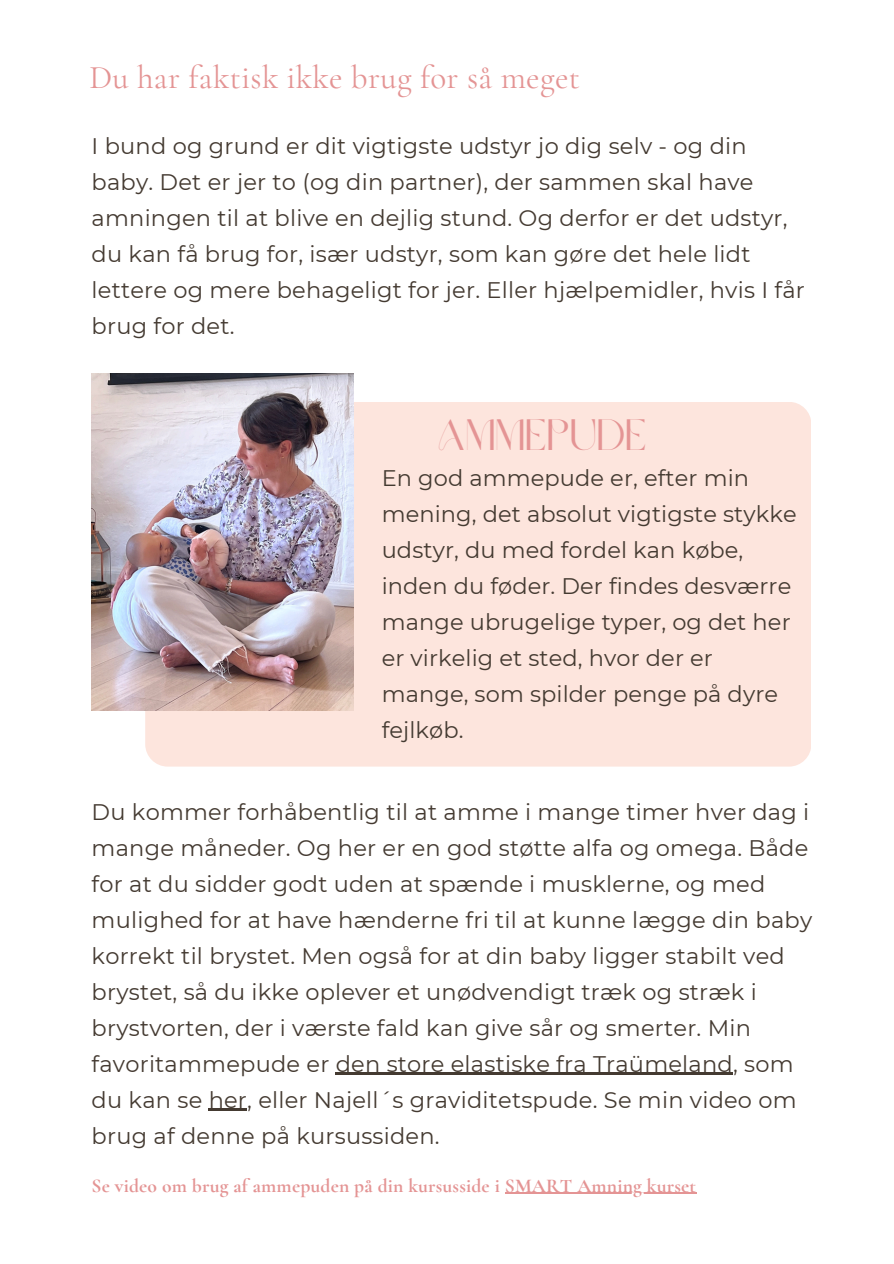
<style>
.page{position:relative;width:894px;height:1264px;background:#fff}
.page>*{position:absolute;margin:0;border:0;box-sizing:border-box;transform-origin:0 0}
.t1{font:43.5px "Brown Sugar";letter-spacing:.01em;color:#e49494}
.t2{font:33px "Cormorant Garamond";letter-spacing:.01em;color:#e49494}
.t3{font:22.5px/36px "Montserrat";letter-spacing:.01em;color:#443a31}
.t4{font:700 19.5px "Cormorant Garamond";letter-spacing:.01em;color:#e49494}
</style>
<div class="page">
<div style="left:145px;top:402px;width:665px;height:364px;background:#fde5dd;border-radius:22px"></div>
<img style="left:92px;top:374px;width:262px;height:336px">
<hr style="left:335px;top:1072px;width:397px;height:2px;background:#443a31">
<hr style="left:209px;top:1108px;width:38px;height:2px;background:#443a31">
<hr style="left:504px;top:1192px;width:192px;height:1px;background:#e49494">
<h1 class="t2" style="left:89px;top:57px;width:492px">Du har faktisk ikke brug for så meget</h1>
<h2 class="t3" style="left:92px;top:128px;width:714px">I bund og grund er dit vigtigste udstyr jo dig selv - og din baby. Det er jer to (og din partner), der sammen skal have amningen til at blive en dejlig stund. Og derfor er det udstyr, du kan få brug for, især udstyr, som kan gøre det hele lidt lettere og mere behageligt for jer. Eller hjælpemidler, hvis I får brug for det.</h2>
<h3 class="t1" style="left:437px;top:417px;width:211px">AMMEPUDE</h3>
<h3 class="t3" style="left:381px;top:460px;width:416px">En god ammepude er, efter min mening, det absolut vigtigste stykke udstyr, du med fordel kan købe, inden du føder. Der findes desværre mange ubrugelige typer, og det her er virkelig et sted, hvor der er mange, som spilder penge på dyre fejlkøb.</h3>
<h3 class="t3" style="left:92px;top:793px;width:722px">Du kommer forhåbentlig til at amme i mange timer hver dag i mange måneder. Og her er en god støtte alfa og omega. Både for at du sidder godt uden at spænde i musklerne, og med mulighed for at have hænderne fri til at kunne lægge din baby korrekt til brystet. Men også for at din baby ligger stabilt ved brystet, så du ikke oplever et unødvendigt træk og stræk i brystvorten, der i værste fald kan give sår og smerter. Min favoritammepude er den store elastiske fra Traümeland, som du kan se her, eller Najell´s graviditetspude. Se min video om brug af denne på kursussiden.</h3>
<p class="t4" style="left:92px;top:1173px;width:605px">Se video om brug af ammepuden på din kursusside i SMART Amning kurset</p>
</div>
